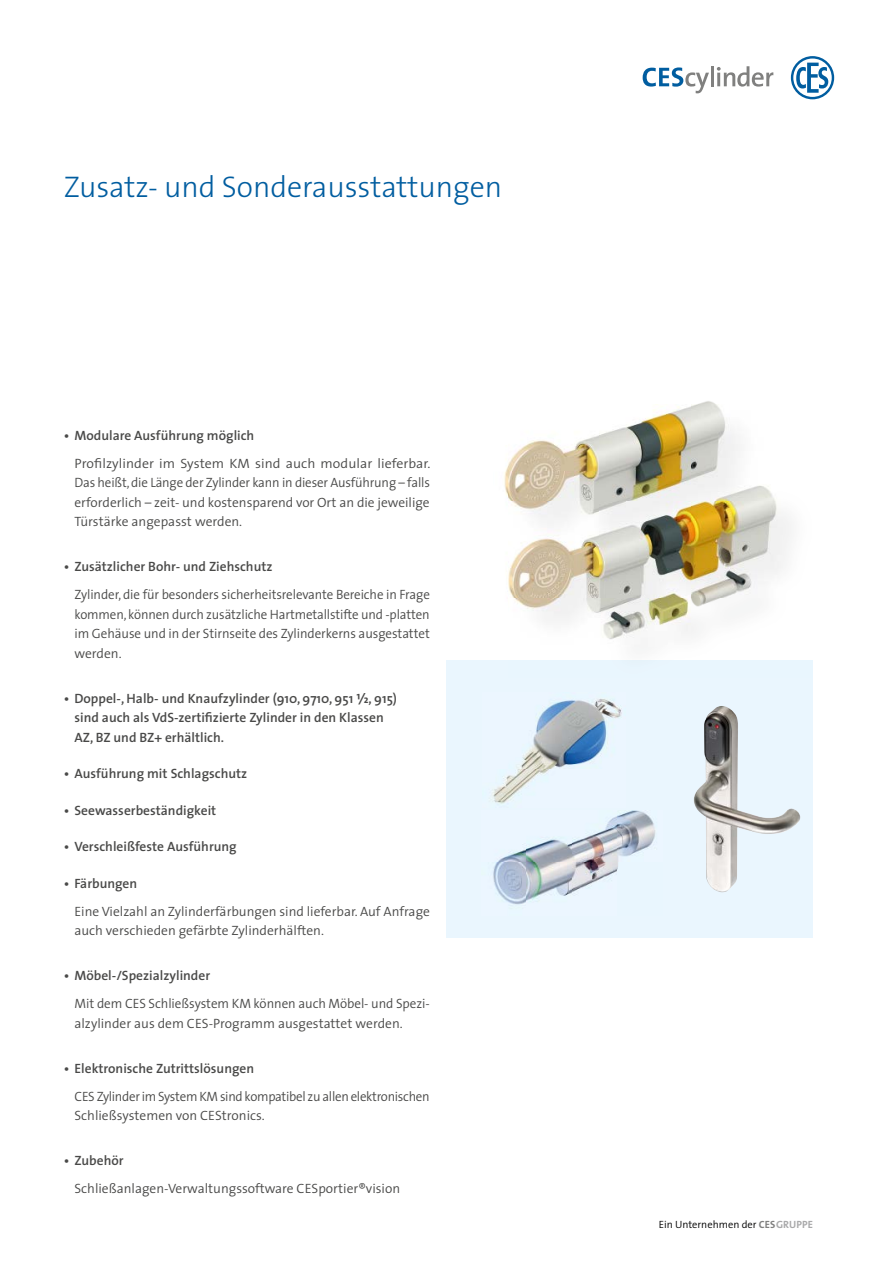
<style>
.page{position:relative;width:881px;height:1263px;background:#fff}
.page>*{position:absolute;margin:0;border:0;box-sizing:border-box;transform-origin:0 0}
.t1{font:300 30px "The Sans";letter-spacing:-.005em;color:#005da0}
.t2{font:300 13.5px/19.5px "The Sans";color:#494948}
.t3{font:600 13.5px/19.5px "The Sans";color:#494948}
.t4{font:300 13.5px/19.5px "The Sans";color:#494948;text-align:justify;scale:.96 1}
.t5{font:300 13.5px/19.5px "The Sans";letter-spacing:-.02em;color:#494948;scale:.96 1}
.t6{font:300 10.5px "The Sans";color:#000}
.s1{font-family:"The Sans Semi Bold Expert";font-weight:400}
.s2{font-weight:700;color:#80807f}
.s3{font-weight:700;color:#a9a9aa}
</style>
<div class="page">
<svg style="left:642px;top:67px;width:66px;height:26px"></svg>
<hr style="left:710px;top:66px;width:3px;height:20px;background:#80807f">
<svg style="left:716px;top:66px;width:57px;height:21px"></svg>
<svg style="left:790px;top:56px;width:43px;height:43px"></svg>
<div style="left:446px;top:660px;width:366px;height:278px;background:#eaf6fe"></div>
<img style="left:492px;top:698px;width:130px;height:106px">
<img style="left:693px;top:706px;width:107px;height:186px">
<img style="left:695px;top:401px;width:22px;height:4px">
<img style="left:504px;top:466px;width:4px;height:30px">
<img style="left:508px;top:405px;width:274px;height:234px">
<img style="left:493px;top:810px;width:163px;height:95px">
<h1 class="t1" style="left:64px;top:162px;width:439px">Zusatz- und Sonderausstattungen</h1>
<p class="t3" style="left:64px;top:425px;width:192px">• Modulare Ausführung möglich</p>
<p class="t2" style="left:74px;top:453px;width:357px;text-align:justify">Profilzylinder im System KM sind auch modular lieferbar.<br>Das heißt, die Länge der Zylinder kann in dieser Ausführung – falls erforderlich – zeit- und kostensparend vor Ort an die jeweilige Türstärke angepasst werden.</p>
<p class="t3" style="left:64px;top:556px;width:210px">• Zusätzlicher Bohr- und Ziehschutz</p>
<p class="t4" style="left:74px;top:584px;width:371px">Zylinder, die für besonders sicherheitsrelevante Bereiche in Frage kommen, können durch zusätzliche Hartmetallstifte und -platten im Gehäuse und in der Stirnseite des Zylinder kerns ausgestattet werden.</p>
<p class="t3" style="left:74px;top:688px;width:324px;text-indent:-11px">• Doppel-, Halb- und Knaufzylinder (910, 9710, 951 <span class="s1">V</span>, 915) sind auch als VdS-zertifizierte Zylinder in den Klassen<br>AZ, BZ und BZ+ erhältlich.</p>
<p class="t3" style="left:64px;top:763px;width:185px">• Ausführung mit Schlagschutz</p>
<p class="t3" style="left:64px;top:800px;width:154px">• Seewasserbeständigkeit</p>
<p class="t3" style="left:64px;top:836px;width:174px">• Verschleißfeste Ausführung</p>
<p class="t3" style="left:64px;top:873px;width:75px">• Färbungen</p>
<p class="t2" style="left:74px;top:901px;width:357px">Eine Vielzahl an Zylinderfärbungen sind lieferbar. Auf Anfrage auch verschieden gefärbte Zylinderhälften.</p>
<p class="t3" style="left:64px;top:965px;width:148px">• Möbel-/Spezialzylinder</p>
<p class="t2" style="left:74px;top:993px;width:357px">Mit dem CES Schließsystem KM können auch Möbel- und Spezi&shy;alzylinder aus dem CES-Programm ausgestattet werden.</p>
<p class="t3" style="left:64px;top:1058px;width:192px">• Elektronische Zutrittslösungen</p>
<p class="t5" style="left:74px;top:1086px;width:371px">CES Zylinder im System KM sind kompatibel zu allen elektronischen<br>Schließsystemen von CEStronics.</p>
<p class="t3" style="left:64px;top:1150px;width:61px">• Zubehör</p>
<p class="t2" style="left:74px;top:1178px;width:327px">Schließanlagen-Verwaltungssoftware CESportier®vision</p>
<p class="t6" style="left:658px;top:1216px;width:156px">Ein Unternehmen der <span class="s2">CES</span><span class="s3">GRUPPE</span></p>
</div>
